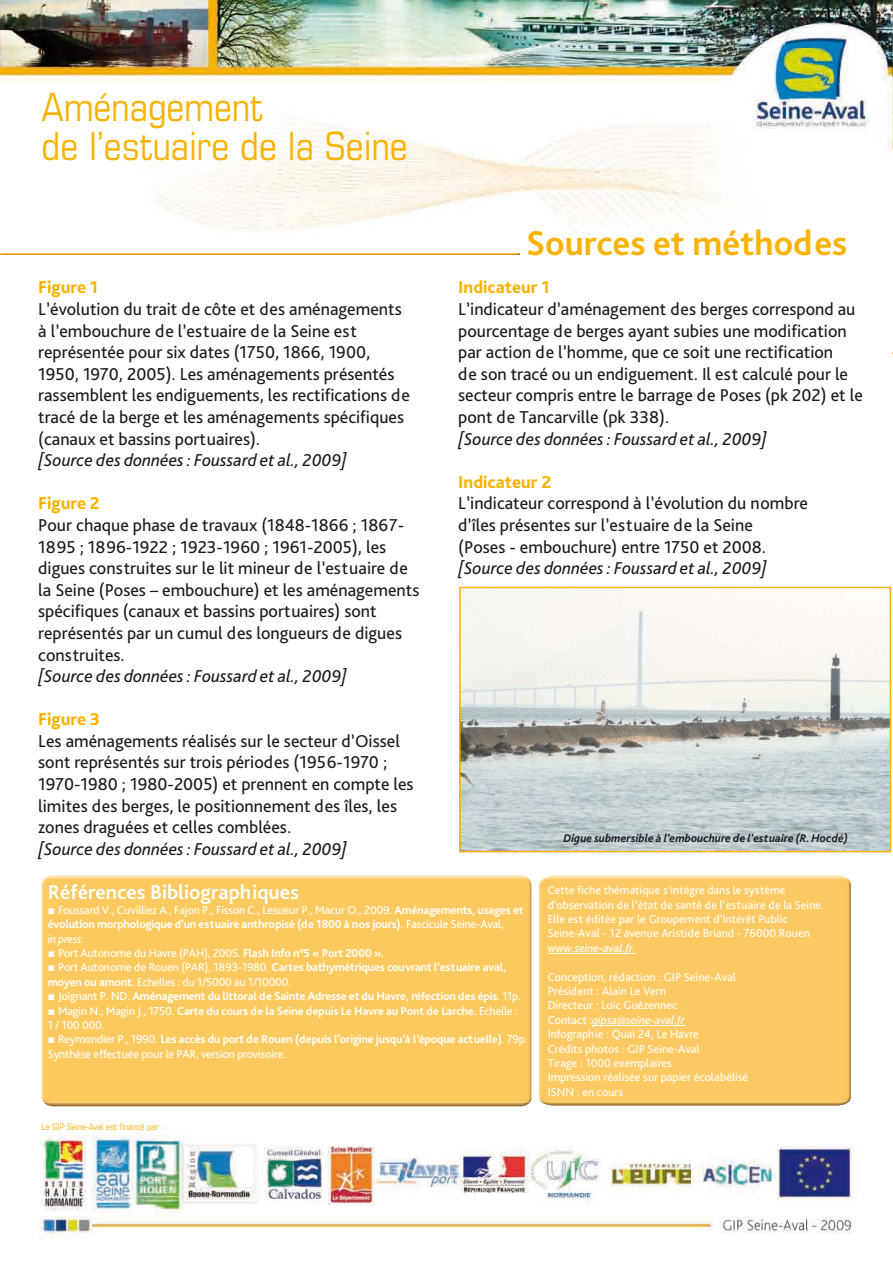
<style>
.page{position:relative;width:893px;height:1263px;background:#fff}
.page>*{position:absolute;margin:0;border:0;box-sizing:border-box;transform-origin:0 0}
.t1{font:condensed 39px/39px "Eurostile LT Std";color:#f9b200}
.t2{font:700 36px "Bliss Pro";color:#f9b200}
.t3{font:700 21px "Bliss Pro";color:#fff}
.t4{font:18px/21.6px "Bliss Pro";color:#1a171c}
.t5{font:italic 18px "Bliss Pro";color:#1a171c}
.t6{font:800 18px "Bliss Pro";color:#f9b200}
.t7{font:12px/14.4px "Bliss Pro";color:#fff}
.t8{font:700 12px/14.4px "Bliss Pro";letter-spacing:-.015em;color:#fff}
.t9{font:italic 12px "Bliss Pro";color:#fff}
.t10{font:italic 700 11.7px "Bliss Pro";color:#1a171c}
.t11{font:condensed 9px "Eurostile LT Std";color:#f9b200}
.s1{font-family:"Arial"}
.s2{font-weight:700}
.s3{font-style:italic}
.s4{font-family:"Arial";font-weight:400}
.s5{font-weight:400}
</style>
<div class="page">
<img style="left:40px;top:1136px;width:813px;height:103px">
<img style="left:0;top:0;width:893px;height:232px">
<img style="left:0;top:253px;width:519px;height:2px">
<img style="left:542px;top:875px;width:306px;height:4px">
<img style="left:541px;top:1102px;width:308px;height:4px">
<div style="left:539px;top:879px;width:312px;height:223px;background:#fdc963"></div>
<img style="left:45px;top:875px;width:483px;height:3px">
<img style="left:44px;top:1102px;width:486px;height:4px">
<div style="left:42px;top:878px;width:489px;height:224px;background:#fcc95f"></div>
<hr style="left:548px;top:953px;width:87px;height:1px;background:#fff">
<hr style="left:592px;top:1025px;width:93px;height:1px;background:#fff">
<svg style="left:459px;top:587px;width:432px;height:265px"></svg>
<h1 class="t1" style="left:42px;top:91px;width:368px">Aménagement<br>de l’estuaire de la Seine</h1>
<p class="t6" style="left:38px;top:281px;width:61px">Figure 1</p>
<p class="t4" style="left:38px;top:300px;width:373px">L’évolution du trait de côte et des aménagements à l’embouchure de l’estuaire de la Seine est représentée pour six dates (1750, 1866, 1900, 1950, 1970, 2005). Les aménagements présentés rassemblent les endiguements, les rectifications de tracé de la berge et les aménagements spécifiques (canaux et bassins portuaires).</p>
<p class="t5" style="left:38px;top:453px;width:311px">[Source des données : Foussard et al., 2009]</p>
<p class="t6" style="left:38px;top:497px;width:63px">Figure 2</p>
<p class="t4" style="left:38px;top:516px;width:383px">Pour chaque phase de travaux (1848-1866 ; 1867- 1895 ; 1896-1922 ; 1923-1960 ; 1961-2005), les digues construites sur le lit mineur de l’estuaire de la Seine (Poses – embouchure) et les aménagements spécifiques (canaux et bassins portuaires) sont représentés par un cumul des longueurs de digues construites.</p>
<p class="t5" style="left:38px;top:669px;width:311px">[Source des données : Foussard et al., 2009]</p>
<p class="t6" style="left:38px;top:712px;width:63px">Figure 3</p>
<p class="t4" style="left:38px;top:732px;width:377px">Les aménagements réalisés sur le secteur d’Oissel sont représentés sur trois périodes (1956-1970 ; 1970-1980 ; 1980-2005) et prennent en compte les limites des berges, le positionnement des îles, les zones draguées et celles comblées.</p>
<p class="t5" style="left:38px;top:842px;width:311px">[Source des données : Foussard et al., 2009]</p>
<h2 class="t2" style="left:526px;top:229px;width:323px">Sources et méthodes</h2>
<p class="t6" style="left:458px;top:281px;width:93px">Indicateur 1</p>
<p class="t4" style="left:458px;top:300px;width:406px">L’indicateur d’aménagement des berges correspond au pourcentage de berges ayant subies une modification par action de l’homme, que ce soit une rectification<br>de son tracé ou un endiguement. Il est calculé pour le secteur compris entre le barrage de Poses (pk 202) et le pont de Tancarville (pk 338).</p>
<p class="t5" style="left:458px;top:432px;width:311px">[Source des données : Foussard et al., 2009]</p>
<p class="t6" style="left:458px;top:475px;width:95px">Indicateur 2</p>
<p class="t4" style="left:458px;top:494px;width:351px">L’indicateur correspond à l’évolution du nombre d’îles présentes sur l’estuaire de la Seine<br>(Poses - embouchure) entre 1750 et 2008.</p>
<p class="t5" style="left:458px;top:561px;width:311px">[Source des données : Foussard et al., 2009]</p>
<p class="t10" style="left:564px;top:834px;width:286px">Digue submersible à l’embouchure de l’estuaire (R. Hocdé)</p>
<p class="t3" style="left:48px;top:884px;width:253px">Références Bibliographiques</p>
<p class="t7" style="left:48px;top:904px;width:477px"><span class="s1">■</span> Foussard V., Cuvilliez A., Fajon P., Fisson C., Lesueur P., Macur O., 2009. <span class="s2">Aménagements, usages et évolution morphologique d’un estuaire anthropisé (de 1800 à nos jours).</span> Fascicule Seine-Aval,<br><span class="s3">in press</span>.</p>
<p class="t7" style="left:48px;top:947px;width:338px"><span class="s1">■</span> Port Autonome du Havre (PAH), 2005. <span class="s2">Flash Info n°5 « Port 2000 ».</span></p>
<p class="t7" style="left:48px;top:961px;width:460px"><span class="s1">■</span> Port Autonome de Rouen (PAR), 1893-1980. <span class="s2">Cartes bathymétriques couvrant l’estuaire aval, moyen ou amont.</span> Echelles : du 1/5000 au 1/10000.</p>
<p class="t8" style="left:48px;top:990px;width:475px"><span class="s4">■</span> <span class="s5">Joignant P. ND.</span> Aménagement du littoral de Sainte Adresse et du Havre, réfection des épis<span class="s5">. 11p.</span></p>
<p class="t8" style="left:48px;top:1005px;width:471px"><span class="s4">■</span> <span class="s5">Magin N., Magin J., 1750.</span> Carte du cours de la Seine depuis Le Havre au Pont de Larche. <span class="s5">Echelle :<br>1 / 100 000.</span></p>
<p class="t7" style="left:48px;top:1033px;width:481px"><span class="s1">■</span> Reymondier P., 1990. <span class="s2">Les accès du port de Rouen (depuis l’origine jusqu’à l’époque actuelle)</span>. 79p.<br>Synthèse effectuée pour le PAR, version provisoire.</p>
<p class="t11" style="left:42px;top:1123px;width:124px">Le GIP Seine-Aval est financé par :</p>
<p class="t7" style="left:548px;top:884px;width:278px">Cette fiche thématique s’intègre dans le système d’observation de l’état de santé de l’estuaire de la Seine.<br>Elle est éditée par le Groupement d’Intérêt Public Seine-Aval - 12 avenue Aristide Briand - 76000 Rouen</p>
<p class="t9" style="left:548px;top:943px;width:87px">www.seine-aval.fr</p>
<p class="t7" style="left:548px;top:971px;width:202px">Conception, rédaction : GIP Seine-Aval<br>Président : Alain Le Vern<br>Directeur : Loïc Guézennec<br>Contact :<span class="s3">gipsa@seine-aval.fr<br></span>Infographie : Quai 24, Le Havre<br>Crédits photos : GIP Seine-Aval<br>Tirage : 1000 exemplaires<br>Impression réalisée sur papier écolabélisé<br>ISNN : en cours</p>
</div>
